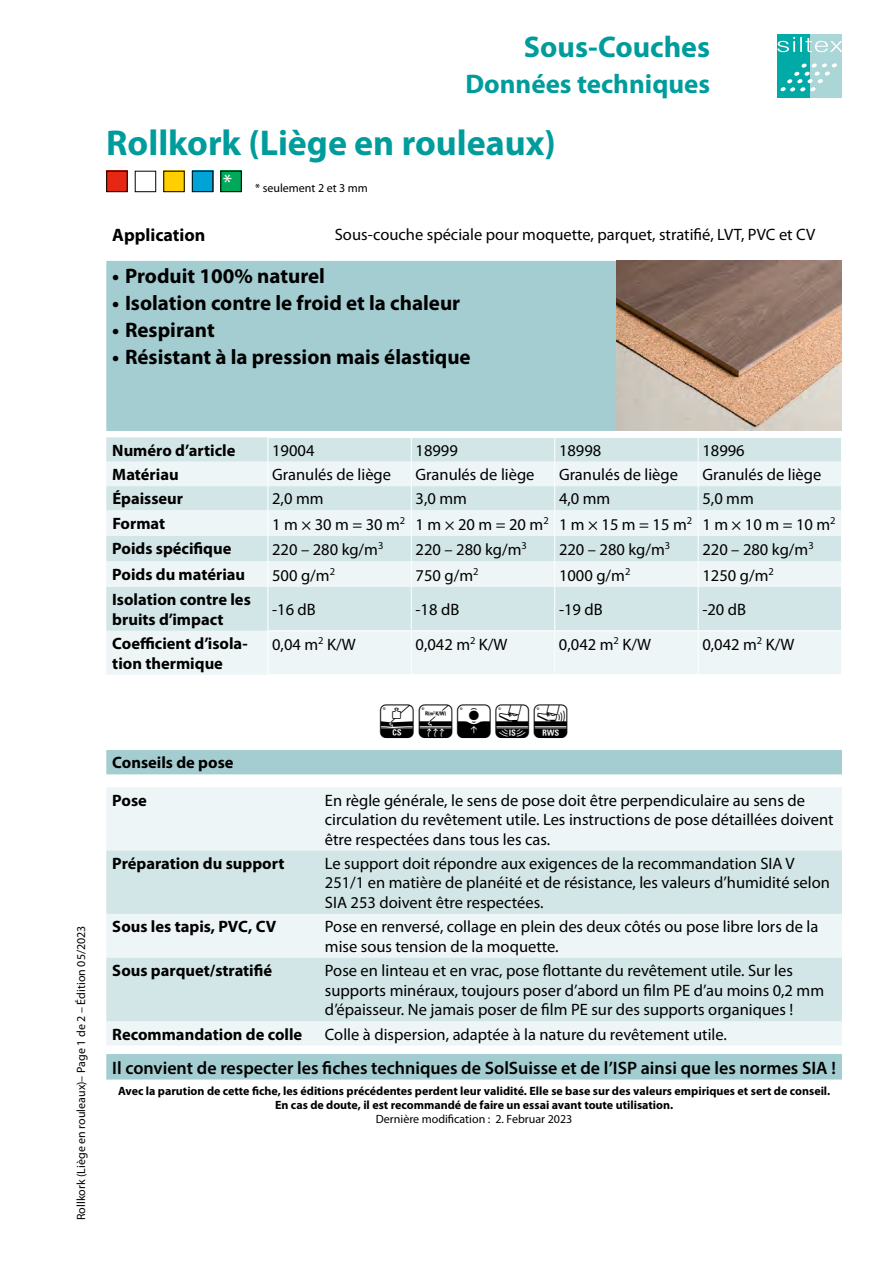
<style>
.page{position:relative;width:893px;height:1263px;background:#fff}
.page>*{position:absolute;margin:0;border:0;box-sizing:border-box;transform-origin:0 0}
.t1{font:48px "FCSS Laminate";color:#000}
.t2{font:700 36px "Myriad Pro";color:#009c9c}
.t3{font:700 30px "Myriad Pro";color:#009c9c}
.t4{font:700 27px "Myriad Pro";color:#009c9c}
.t5{font:700 21px "Myriad Pro";color:#000}
.t6{font:600 18px "Myriad Pro";color:#000}
.t7{font:700 18px "Myriad Pro";color:#000}
.t8{font:16.5px/19.5px "Myriad Pro";color:#000}
.t9{font:700 16.5px/19.5px "Myriad Pro";color:#000}
.t10{font:700 12px/14.2px "Myriad Pro";color:#000;text-align:center}
.t11{font:12px "Myriad Pro";color:#000}
</style>
<div class="page">
<div style="left:778px;top:34px;width:33px;height:64px;background:#00aba7"></div>
<div style="left:811px;top:34px;width:31px;height:64px;background:#aad6d8"></div>
<svg style="left:778px;top:37px;width:64px;height:15px"></svg>
<svg style="left:780px;top:63px;width:57px;height:28px"></svg>
<div style="left:106px;top:261px;width:511px;height:170px;background:#a4cdd1"></div>
<img style="left:617px;top:261px;width:225px;height:170px">
<div style="left:106px;top:437px;width:735px;height:25px;background:#d3e6e7"></div>
<svg style="left:106px;top:462px;width:735px;height:213px;fill:#edf5f6"></svg>
<hr style="left:267px;top:437px;width:144px;height:1px;background:#fff">
<hr style="left:411px;top:437px;width:144px;height:1px;background:#fff">
<hr style="left:555px;top:437px;width:143px;height:1px;background:#fff">
<hr style="left:698px;top:437px;width:144px;height:1px;background:#fff">
<svg style="left:267px;top:438px;width:1px;height:149px"></svg>
<hr style="left:267px;top:587px;width:1px;height:43px;background:#fff">
<hr style="left:267px;top:631px;width:1px;height:43px;background:#fff">
<hr style="left:267px;top:630px;width:144px;height:1px;background:#fff">
<hr style="left:267px;top:674px;width:144px;height:1px;background:#fff">
<hr style="left:411px;top:630px;width:144px;height:1px;background:#fff">
<hr style="left:411px;top:674px;width:144px;height:1px;background:#fff">
<hr style="left:555px;top:630px;width:143px;height:1px;background:#fff">
<hr style="left:555px;top:674px;width:143px;height:1px;background:#fff">
<hr style="left:698px;top:630px;width:144px;height:1px;background:#fff">
<hr style="left:698px;top:674px;width:144px;height:1px;background:#fff">
<svg style="left:411px;top:438px;width:1px;height:149px"></svg>
<svg style="left:554px;top:438px;width:1px;height:149px"></svg>
<svg style="left:698px;top:438px;width:1px;height:149px"></svg>
<hr style="left:411px;top:587px;width:1px;height:43px;background:#fff">
<hr style="left:554px;top:587px;width:1px;height:43px;background:#fff">
<hr style="left:698px;top:587px;width:1px;height:43px;background:#fff">
<hr style="left:411px;top:631px;width:1px;height:43px;background:#fff">
<hr style="left:554px;top:631px;width:1px;height:43px;background:#fff">
<hr style="left:698px;top:631px;width:1px;height:43px;background:#fff">
<svg style="left:106px;top:750px;width:736px;height:329px;fill:#a4cdd1"></svg>
<div style="left:106px;top:787px;width:736px;height:258px;background:#edf5f6"></div>
<svg style="left:106px;top:850px;width:736px;height:171px;fill:#d3e6e7"></svg>
<div style="left:106px;top:171px;width:22px;height:21px;background:#e52714"></div>
<div style="left:106px;top:171px;width:22px;height:21px;border:1px solid #000"></div>
<div style="left:135px;top:171px;width:21px;height:21px;border:1px solid #000"></div>
<div style="left:163px;top:171px;width:22px;height:21px;background:#ffcf00"></div>
<div style="left:163px;top:171px;width:22px;height:21px;border:1px solid #000"></div>
<div style="left:192px;top:171px;width:21px;height:21px;background:#00a3d5"></div>
<div style="left:192px;top:171px;width:21px;height:21px;border:1px solid #000"></div>
<div style="left:220px;top:171px;width:22px;height:21px;background:#00a85a"></div>
<div style="left:220px;top:171px;width:22px;height:21px;border:1px solid #000"></div>
<h3 class="t3" style="left:524px;top:27px;width:188px">Sous-Couches</h3>
<h3 class="t4" style="left:465px;top:66px;width:246px">Données techniques</h3>
<h2 class="t2" style="left:106px;top:119px;width:451px">Rollkork (Liège en rouleaux)</h2>
<p class="t11" style="left:223px;top:181px;width:147px"><sup>*</sup> * seulement 2 et 3 mm</p>
<p class="t7" style="left:112px;top:224px;width:95px">Application</p>
<p class="t8" style="left:335px;top:225px;width:482px">Sous-couche spéciale pour moquette, parquet, stratifié, LVT, PVC et CV</p>
<p class="t5" style="left:112px;top:262px;width:214px">• Produit 100% naturel</p>
<p class="t5" style="left:112px;top:289px;width:349px">• Isolation contre le froid et la chaleur</p>
<p class="t5" style="left:112px;top:316px;width:104px">• Respirant</p>
<p class="t5" style="left:112px;top:343px;width:360px">• Résistant à la pression mais élastique</p>
<p class="t11" style="left:74px;top:1220px;width:296px;rotate:-90deg">Rollkork (Liège en rouleaux)– Page 1 de 2 – Édition 05/2023</p>
<p class="t9" style="left:112px;top:440px;width:125px">Numéro d’article</p>
<p class="t8" style="left:272px;top:440px;width:44px">19004</p>
<p class="t8" style="left:416px;top:440px;width:44px">18999</p>
<p class="t8" style="left:559px;top:440px;width:44px">18998</p>
<p class="t8" style="left:702px;top:440px;width:44px">18996</p>
<p class="t9" style="left:112px;top:464px;width:68px">Matériau</p>
<p class="t8" style="left:272px;top:464px;width:120px">Granulés de liège</p>
<p class="t8" style="left:416px;top:464px;width:120px">Granulés de liège</p>
<p class="t8" style="left:559px;top:464px;width:120px">Granulés de liège</p>
<p class="t8" style="left:702px;top:464px;width:120px">Granulés de liège</p>
<p class="t9" style="left:112px;top:489px;width:72px">Épaisseur</p>
<p class="t8" style="left:272px;top:489px;width:53px">2,0 mm</p>
<p class="t8" style="left:416px;top:489px;width:53px">3,0 mm</p>
<p class="t8" style="left:559px;top:489px;width:53px">4,0 mm</p>
<p class="t8" style="left:702px;top:489px;width:53px">5,0 mm</p>
<p class="t9" style="left:112px;top:513px;width:54px">Format</p>
<p class="t8" style="left:272px;top:514px;width:565px">1 m × 30 m = 30 m<sup>2</sup> 1 m × 20 m = 20 m<sup>2</sup> 1 m × 15 m = 15 m<sup>2</sup> 1 m × 10 m = 10 m<sup>2</sup></p>
<p class="t9" style="left:112px;top:538px;width:121px">Poids spécifique</p>
<p class="t8" style="left:272px;top:540px;width:113px">220 – 280 kg/m<sup>3</sup></p>
<p class="t8" style="left:416px;top:540px;width:113px">220 – 280 kg/m<sup>3</sup></p>
<p class="t8" style="left:559px;top:540px;width:113px">220 – 280 kg/m<sup>3</sup></p>
<p class="t8" style="left:702px;top:540px;width:113px">220 – 280 kg/m<sup>3</sup></p>
<p class="t9" style="left:112px;top:564px;width:134px">Poids du matériau</p>
<p class="t8" style="left:272px;top:565px;width:64px">500 g/m<sup>2</sup></p>
<p class="t8" style="left:416px;top:565px;width:64px">750 g/m<sup>2</sup></p>
<p class="t8" style="left:559px;top:565px;width:73px">1000 g/m<sup>2</sup></p>
<p class="t8" style="left:702px;top:565px;width:73px">1250 g/m<sup>2</sup></p>
<p class="t9" style="left:112px;top:589px;width:140px">Isolation contre les bruits d’impact</p>
<p class="t8" style="left:272px;top:599px;width:45px">-16 dB</p>
<p class="t8" style="left:416px;top:599px;width:45px">-18 dB</p>
<p class="t8" style="left:559px;top:599px;width:45px">-19 dB</p>
<p class="t8" style="left:702px;top:599px;width:45px">-20 dB</p>
<p class="t9" style="left:112px;top:633px;width:137px">Coefficient d’isola&shy;tion thermique</p>
<p class="t8" style="left:272px;top:635px;width:85px">0,04 m<sup>2</sup> K/W</p>
<p class="t8" style="left:416px;top:635px;width:93px">0,042 m<sup>2</sup> K/W</p>
<p class="t8" style="left:559px;top:635px;width:93px">0,042 m<sup>2</sup> K/W</p>
<p class="t8" style="left:702px;top:635px;width:93px">0,042 m<sup>2</sup> K/W</p>
<h1 class="t1" style="left:378px;top:693px;width:194px">DAlab</h1>
<p class="t9" style="left:112px;top:752px;width:123px">Conseils de pose</p>
<p class="t9" style="left:112px;top:790px;width:36px">Pose</p>
<p class="t8" style="left:325px;top:790px;width:510px">En règle générale, le sens de pose doit être perpendiculaire au sens de circulation du revêtement utile. Les instructions de pose détaillées doivent être respectées dans tous les cas.</p>
<p class="t9" style="left:112px;top:853px;width:174px">Préparation du support</p>
<p class="t8" style="left:325px;top:853px;width:507px">Le support doit répondre aux exigences de la recommandation SIA V<br>251/1 en matière de planéité et de résistance, les valeurs d’humidité selon<br>SIA 253 doivent être respectées.</p>
<p class="t9" style="left:112px;top:916px;width:165px">Sous les tapis, PVC, CV</p>
<p class="t8" style="left:325px;top:917px;width:495px">Pose en renversé, collage en plein des deux côtés ou pose libre lors de la mise sous tension de la moquette.</p>
<p class="t9" style="left:112px;top:960px;width:161px">Sous parquet/stratifié</p>
<p class="t8" style="left:325px;top:960px;width:501px">Pose en linteau et en vrac, pose flottante du revêtement utile. Sur les supports minéraux, toujours poser d’abord un film PE d’au moins 0,2 mm d’épaisseur. Ne jamais poser de film PE sur des supports organiques !</p>
<p class="t9" style="left:112px;top:1024px;width:191px">Recommandation de colle</p>
<p class="t8" style="left:325px;top:1024px;width:404px">Colle à dispersion, adaptée à la nature du revêtement utile.</p>
<p class="t6" style="left:112px;top:1056px;width:725px">Il convient de respecter les fiches techniques de SolSuisse et de l’ISP ainsi que les normes SIA !</p>
<p class="t10" style="left:118px;top:1083px;width:714px">Avec la parution de cette fiche, les éditions précédentes perdent leur validité. Elle se base sur des valeurs empiriques et sert de conseil.<br>En cas de doute, il est recommandé de faire un essai avant toute utilisation.</p>
<p class="t11" style="left:376px;top:1111px;width:198px">Dernière modification : 2. Februar 2023</p>
</div>
